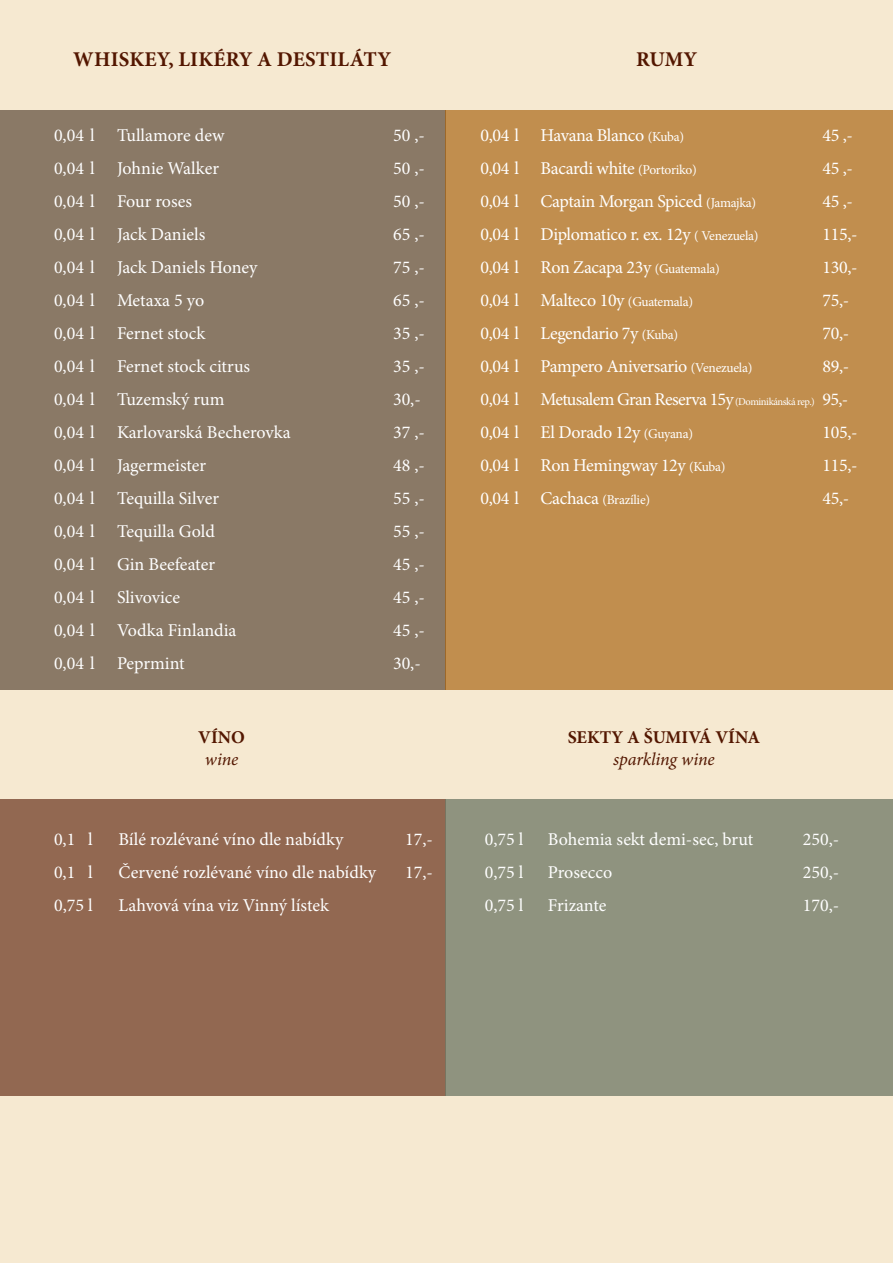
<style>
.page{position:relative;width:893px;height:1263px;background:#f6e9d1}
.page>*{position:absolute;margin:0;border:0;box-sizing:border-box;transform-origin:0 0}
.t1{font:700 21px "Minion Pro";color:#531600}
.t2{font:18px/33px "Minion Pro";letter-spacing:-.005em;color:#fff;text-align:justify}
.t3{font:18px "Minion Pro";letter-spacing:-.025em;color:#fff}
.t4{font:18px "Minion Pro";letter-spacing:-.03em;color:#fff}
.t5{font:700 18px "Minion Pro";color:#531600}
.t6{font:italic 18px "Minion Pro";letter-spacing:-.01em;color:#531600}
.s1{font-size:13.5px}
.s2{font-size:10.5px}
</style>
<div class="page">
<div style="left:0;top:111px;width:446px;height:579px;background:#8a7966"></div>
<div style="left:446px;top:111px;width:447px;height:579px;background:#c18e4e"></div>
<div style="left:0;top:799px;width:446px;height:296px;background:#926851"></div>
<div style="left:446px;top:799px;width:447px;height:296px;background:#8f937f"></div>
<p class="t1" style="left:73px;top:45px;width:35px">WHISKEY</p>
<p class="t1" style="left:168px;top:45px;width:24px">, LIKÉRY</p>
<p class="t1" style="left:257px;top:45px;width:34px">A DESTILÁTY</p>
<p class="t1" style="left:636px;top:45px;width:17px">RUMY</p>
<p class="t2" style="left:54px;top:119px;width:172px">0,04 l Tullamore dew</p>
<p class="t2" style="left:393px;top:119px;width:33px">50 ,-</p>
<p class="t2" style="left:54px;top:152px;width:167px">0,04 l Johnie Walker</p>
<p class="t2" style="left:393px;top:152px;width:33px">50 ,-</p>
<p class="t2" style="left:54px;top:185px;width:140px">0,04 l Four roses</p>
<p class="t2" style="left:393px;top:185px;width:33px">50 ,-</p>
<p class="t2" style="left:54px;top:218px;width:153px">0,04 l Jack Daniels</p>
<p class="t2" style="left:393px;top:218px;width:33px">65 ,-</p>
<p class="t2" style="left:54px;top:251px;width:205px">0,04 l Jack Daniels Honey</p>
<p class="t2" style="left:393px;top:251px;width:33px">75 ,-</p>
<p class="t2" style="left:54px;top:284px;width:152px">0,04 l Metaxa 5 yo</p>
<p class="t2" style="left:393px;top:284px;width:33px">65 ,-</p>
<p class="t2" style="left:54px;top:317px;width:153px">0,04 l Fernet stock</p>
<p class="t2" style="left:393px;top:317px;width:33px">35 ,-</p>
<p class="t2" style="left:54px;top:350px;width:198px">0,04 l Fernet stock citrus</p>
<p class="t2" style="left:393px;top:350px;width:33px">35 ,-</p>
<p class="t2" style="left:54px;top:383px;width:172px">0,04 l Tuzemský rum</p>
<p class="t2" style="left:393px;top:383px;width:29px">30,-</p>
<p class="t2" style="left:54px;top:416px;width:238px">0,04 l Karlovarská Becherovka</p>
<p class="t2" style="left:393px;top:416px;width:33px">37 ,-</p>
<p class="t2" style="left:54px;top:448px;width:154px">0,04 l Jagermeister</p>
<p class="t2" style="left:393px;top:448px;width:33px">48 ,-</p>
<p class="t2" style="left:54px;top:481px;width:167px">0,04 l Tequilla Silver</p>
<p class="t2" style="left:393px;top:481px;width:33px">55 ,-</p>
<p class="t2" style="left:54px;top:514px;width:162px">0,04 l Tequilla Gold</p>
<p class="t2" style="left:393px;top:514px;width:33px">55 ,-</p>
<p class="t2" style="left:54px;top:547px;width:163px">0,04 l Gin Beefeater</p>
<p class="t2" style="left:393px;top:547px;width:33px">45 ,-</p>
<p class="t2" style="left:54px;top:580px;width:128px">0,04 l Slivovice</p>
<p class="t2" style="left:393px;top:580px;width:33px">45 ,-</p>
<p class="t2" style="left:54px;top:613px;width:184px">0,04 l Vodka Finlandia</p>
<p class="t2" style="left:393px;top:613px;width:33px">45 ,-</p>
<p class="t2" style="left:54px;top:646px;width:132px">0,04 l Peprmint</p>
<p class="t2" style="left:393px;top:646px;width:29px">30,-</p>
<p class="t5" style="left:198px;top:725px;width:48px">VÍNO</p>
<p class="t6" style="left:205px;top:747px;width:35px">wine</p>
<p class="t2" style="left:54px;top:823px;width:40px">0,1 l</p>
<p class="t2" style="left:119px;top:823px;width:226px">Bílé rozlévané víno dle nabídky</p>
<p class="t2" style="left:405px;top:823px;width:29px">17,-</p>
<p class="t2" style="left:54px;top:856px;width:40px">0,1 l</p>
<p class="t2" style="left:119px;top:856px;width:259px">Červené rozlévané víno dle nabídky</p>
<p class="t2" style="left:405px;top:856px;width:29px">17,-</p>
<p class="t2" style="left:54px;top:889px;width:40px">0,75 l</p>
<p class="t2" style="left:119px;top:889px;width:212px">Lahvová vína viz Vinný lístek</p>
<p class="t3" style="left:480px;top:123px;width:205px">0,04 l Havana Blanco <span class="s1">(Kuba)</span></p>
<p class="t2" style="left:822px;top:119px;width:32px">45 ,-</p>
<p class="t2" style="left:480px;top:152px;width:218px">0,04 l Bacardi white <span class="s1">(Portoriko)</span></p>
<p class="t2" style="left:822px;top:152px;width:32px">45 ,-</p>
<p class="t4" style="left:480px;top:189px;width:277px">0,04 l Captain Morgan Spiced <span class="s1">(Jamajka)</span></p>
<p class="t2" style="left:823px;top:185px;width:32px">45 ,-</p>
<p class="t2" style="left:481px;top:218px;width:279px">0,04 l Diplomatico r. ex. 12y <span class="s1">( Venezuela)</span></p>
<p class="t2" style="left:823px;top:218px;width:36px">115,-</p>
<p class="t2" style="left:481px;top:251px;width:241px">0,04 l Ron Zacapa 23y <span class="s1">(Guatemala)</span></p>
<p class="t2" style="left:823px;top:251px;width:36px">130,-</p>
<p class="t2" style="left:481px;top:284px;width:214px">0,04 l Malteco 10y <span class="s1">(Guatemala)</span></p>
<p class="t2" style="left:823px;top:284px;width:28px">75,-</p>
<p class="t2" style="left:481px;top:317px;width:199px">0,04 l Legendario 7y <span class="s1">(Kuba)</span></p>
<p class="t2" style="left:822px;top:317px;width:28px">70,-</p>
<p class="t3" style="left:480px;top:354px;width:273px">0,04 l Pampero Aniversario <span class="s1">(Venezuela)</span></p>
<p class="t2" style="left:481px;top:350px;width:370px;text-indent:342px">89,- 0,04 l Metusalem Gran Reserva 15y <span class="s2">(Dominikánská rep.)</span> 95,- 0,04 l El Dorado 12y <span class="s1">(Guyana)</span></p>
<p class="t2" style="left:823px;top:416px;width:36px">105,-</p>
<p class="t2" style="left:481px;top:449px;width:247px">0,04 l Ron Hemingway 12y <span class="s1">(Kuba)</span></p>
<p class="t2" style="left:822px;top:449px;width:36px">115,-</p>
<p class="t2" style="left:480px;top:482px;width:171px">0,04 l Cachaca <span class="s1">(Brazílie)</span></p>
<p class="t2" style="left:823px;top:482px;width:28px">45,-</p>
<p class="t5" style="left:568px;top:725px;width:194px">SEKTY A ŠUMIVÁ VÍNA</p>
<p class="t6" style="left:613px;top:747px;width:103px">sparkling wine</p>
<p class="t2" style="left:485px;top:823px;width:40px">0,75 l</p>
<p class="t2" style="left:548px;top:823px;width:207px">Bohemia sekt demi-sec, brut</p>
<p class="t2" style="left:803px;top:823px;width:38px">250,-</p>
<p class="t2" style="left:485px;top:856px;width:40px">0,75 l</p>
<p class="t2" style="left:548px;top:856px;width:66px">Prosecco</p>
<p class="t2" style="left:803px;top:856px;width:38px">250,-</p>
<p class="t2" style="left:485px;top:889px;width:40px">0,75 l</p>
<p class="t2" style="left:548px;top:889px;width:60px">Frizante</p>
<p class="t2" style="left:803px;top:889px;width:38px">170,-</p>
</div>
